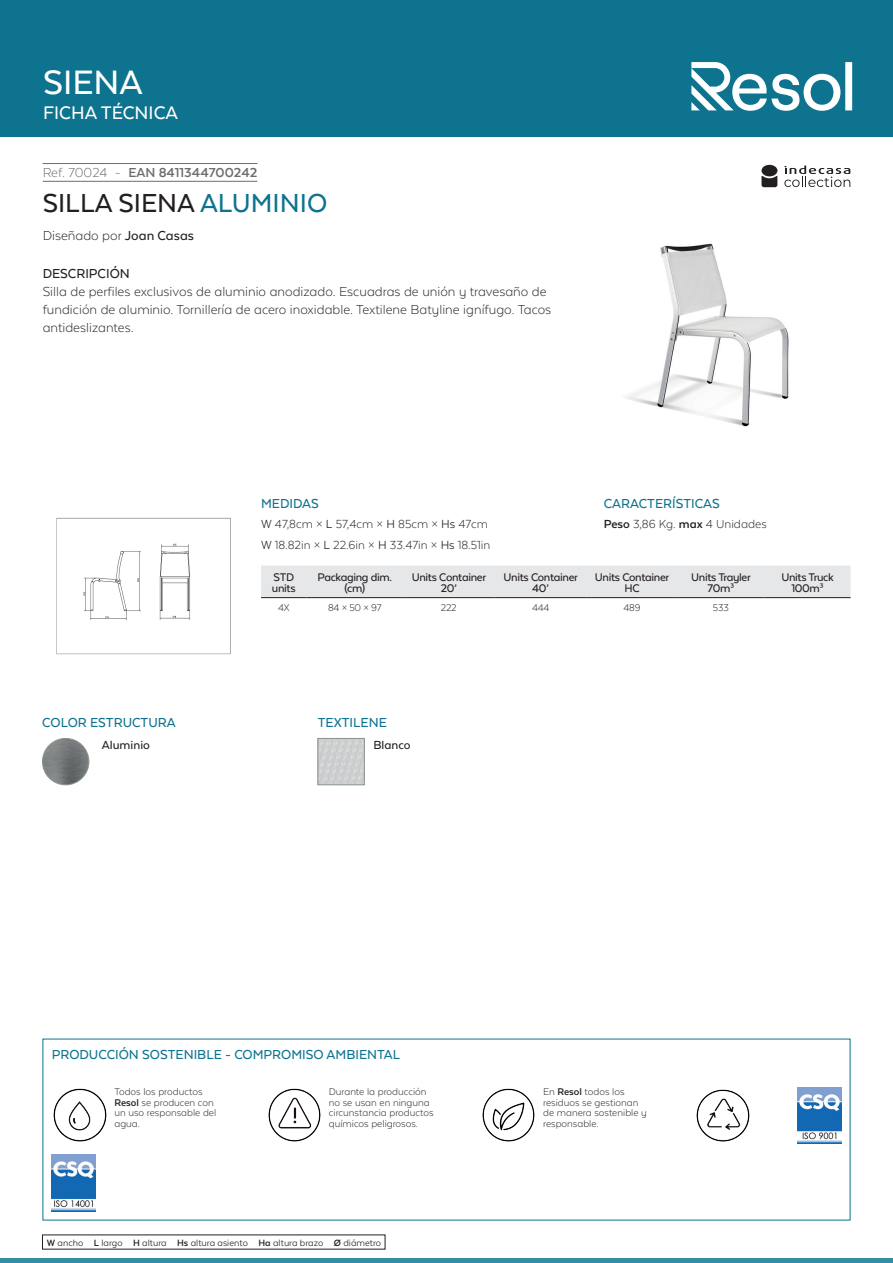
<style>
.page{position:relative;width:893px;height:1263px;background:#fff}
.page>*{position:absolute;margin:0;border:0;box-sizing:border-box;transform-origin:0 0}
.t1{font:500 39px "Texta Alt";color:#fff}
.t2{font:500 30px "Texta Alt";color:#231f20}
.t3{font:500 21px "Texta Alt";color:#fff}
.t4{font:300 15px/18px "Texta Alt";color:#231f20}
.t5{font:500 15px "Texta Alt";color:#0d738f}
.t6{font:700 15px "Texta Alt";color:#6c6d70}
.t7{font:500 15px "Texta Alt";color:#231f20}
.t8{font:300 13.5px/20.4px "Texta Alt";color:#231f20}
.t9{font:500 13.5px "Texta Alt";color:#231f20}
.t10{font:500 12.75px/10.5px "Texta Alt";letter-spacing:-.025em;color:#231f20;text-align:center}
.t11{font:300 11.25px/10.5px "Texta Alt";color:#231f20}
.t12{font:10.5px "Texta Alt";color:#231f20}
.s1{font-weight:300}
.s2{color:#0d738f}
.s3{font-weight:500}
.s4{font-weight:700}
.s5{font-weight:400}
</style>
<div class="page">
<div style="left:0;top:0;width:893px;height:137px;background:#0d738f"></div>
<hr style="left:0;top:1259px;width:893px;height:4px;background:#348ea3">
<svg style="left:691px;top:62px;width:161px;height:49px"></svg>
<hr style="left:43px;top:163px;width:214px;height:1px;background:#6c6d70">
<hr style="left:43px;top:181px;width:214px;height:1px;background:#6c6d70">
<img style="left:626px;top:243px;width:163px;height:184px">
<img style="left:42px;top:738px;width:47px;height:47px;border-radius:23px">
<div style="left:42px;top:738px;width:47px;height:47px;border:1px solid #89948d;border-radius:50%"></div>
<img style="left:320px;top:740px;width:42px;height:43px">
<div style="left:318px;top:738px;width:46px;height:47px;border:1px solid #89948d"></div>
<img style="left:56px;top:517px;width:175px;height:138px">
<div style="left:261px;top:565px;width:590px;height:32px;background:#e6e7e9"></div>
<hr style="left:261px;top:597px;width:46px;height:1px;background:#231f20">
<hr style="left:307px;top:597px;width:96px;height:1px;background:#231f20">
<hr style="left:403px;top:597px;width:92px;height:1px;background:#231f20">
<hr style="left:495px;top:597px;width:92px;height:1px;background:#231f20">
<hr style="left:587px;top:597px;width:90px;height:1px;background:#231f20">
<hr style="left:677px;top:597px;width:88px;height:1px;background:#231f20">
<hr style="left:765px;top:597px;width:86px;height:1px;background:#231f20">
<img style="left:53px;top:1088px;width:54px;height:54px">
<img style="left:268px;top:1088px;width:53px;height:54px">
<img style="left:482px;top:1088px;width:53px;height:54px">
<img style="left:696px;top:1089px;width:54px;height:53px">
<img style="left:798px;top:1087px;width:43px;height:57px">
<img style="left:52px;top:1155px;width:43px;height:56px">
<div style="left:761px;top:165px;width:16px;height:11px;background:#231f20;border-radius:50%"></div>
<svg style="left:761px;top:175px;width:16px;height:12px"></svg>
<svg style="left:784px;top:165px;width:66px;height:22px"></svg>
<h1 class="t1" style="left:43px;top:62px;width:101px">SIENA</h1>
<h3 class="t3" style="left:43px;top:102px;width:136px">FICHA TÉCNICA</h3>
<h3 class="t6" style="left:43px;top:164px;width:216px"><span class="s1">Ref. 70024 -</span> EAN 8411344700242</h3>
<h2 class="t2" style="left:43px;top:188px;width:286px">SILLA SIENA <span class="s2">ALUMINIO</span></h2>
<h3 class="t4" style="left:43px;top:226px;width:153px">Diseñado por <span class="s3">Joan Casas</span></h3>
<h3 class="t7" style="left:43px;top:265px;width:89px">DESCRIPCIÓN</h3>
<h3 class="t4" style="left:43px;top:282px;width:510px">Silla de perfiles exclusivos de aluminio anodizado. Escuadras de unión y travesaño de fundición de aluminio. Tornillería de acero inoxidable. Textilene Batyline ignífugo. Tacos antideslizantes.</h3>
<h3 class="t5" style="left:42px;top:714px;width:135px">COLOR ESTRUCTURA</h3>
<p class="t9" style="left:102px;top:738px;width:50px">Aluminio</p>
<h3 class="t5" style="left:604px;top:495px;width:117px">CARACTERÍSTICAS</h3>
<p class="t8" style="left:604px;top:514px;width:164px"><span class="s4">Peso</span> 3,86 Kg. <span class="s4">max</span> 4 Unidades</p>
<h3 class="t5" style="left:261px;top:495px;width:59px">MEDIDAS</h3>
<p class="t8" style="left:261px;top:514px;width:231px"><span class="s5">W</span> 47,8cm × <span class="s5">L</span> 57,4cm × <span class="s5">H</span> 85cm × <span class="s5">Hs</span> 47cm<br><span class="s5">W</span> 18.82in × <span class="s5">L</span> 22.6in × <span class="s5">H</span> 33.47in × <span class="s5">Hs</span> 18.51in</p>
<p class="t10" style="left:272px;top:572px;width:25px;text-align:left">STD units</p>
<p class="t10" style="left:317px;top:572px;width:76px">Packaging dim. (cm)</p>
<p class="t10" style="left:412px;top:572px;width:76px">Units Container<br>20’</p>
<p class="t10" style="left:504px;top:572px;width:76px">Units Container<br>40’</p>
<p class="t10" style="left:595px;top:572px;width:76px">Units Container<br>HC</p>
<p class="t10" style="left:691px;top:572px;width:61px">Units Trayler<br>70m³</p>
<p class="t10" style="left:781px;top:572px;width:54px">Units Truck<br>100m³</p>
<p class="t11" style="left:278px;top:602px;width:13px">4X</p>
<p class="t11" style="left:328px;top:602px;width:55px">84 × 50 × 97</p>
<p class="t11" style="left:441px;top:602px;width:17px">222</p>
<p class="t11" style="left:532px;top:602px;width:19px">444</p>
<p class="t11" style="left:623px;top:602px;width:19px">489</p>
<p class="t11" style="left:713px;top:602px;width:17px">533</p>
<h3 class="t5" style="left:318px;top:714px;width:71px">TEXTILENE</h3>
<p class="t9" style="left:373px;top:737px;width:39px">Blanco</p>
<h3 class="t5" style="left:52px;top:1047px;width:350px">PRODUCCIÓN SOSTENIBLE - COMPROMISO AMBIENTAL</h3>
<p class="t11" style="left:114px;top:1086px;width:103px">Todos los productos<br><span class="s4">Resol</span> se producen con un uso responsable del agua.</p>
<p class="t11" style="left:329px;top:1086px;width:106px">Durante la producción no se usan en ninguna circunstancia productos químicos peligrosos.</p>
<p class="t11" style="left:543px;top:1086px;width:105px">En <span class="s4">Resol</span> todos los residuos se gestionan de manera sostenible y responsable.</p>
<p class="t12" style="left:47px;top:1237px;width:336px"><span class="s4">W</span> ancho <span class="s4">L</span> largo <span class="s4">H</span> altura <span class="s4">Hs</span> altura asiento <span class="s4">Ha</span> altura brazo <span class="s4">Ø</span> diámetro</p>
</div>
